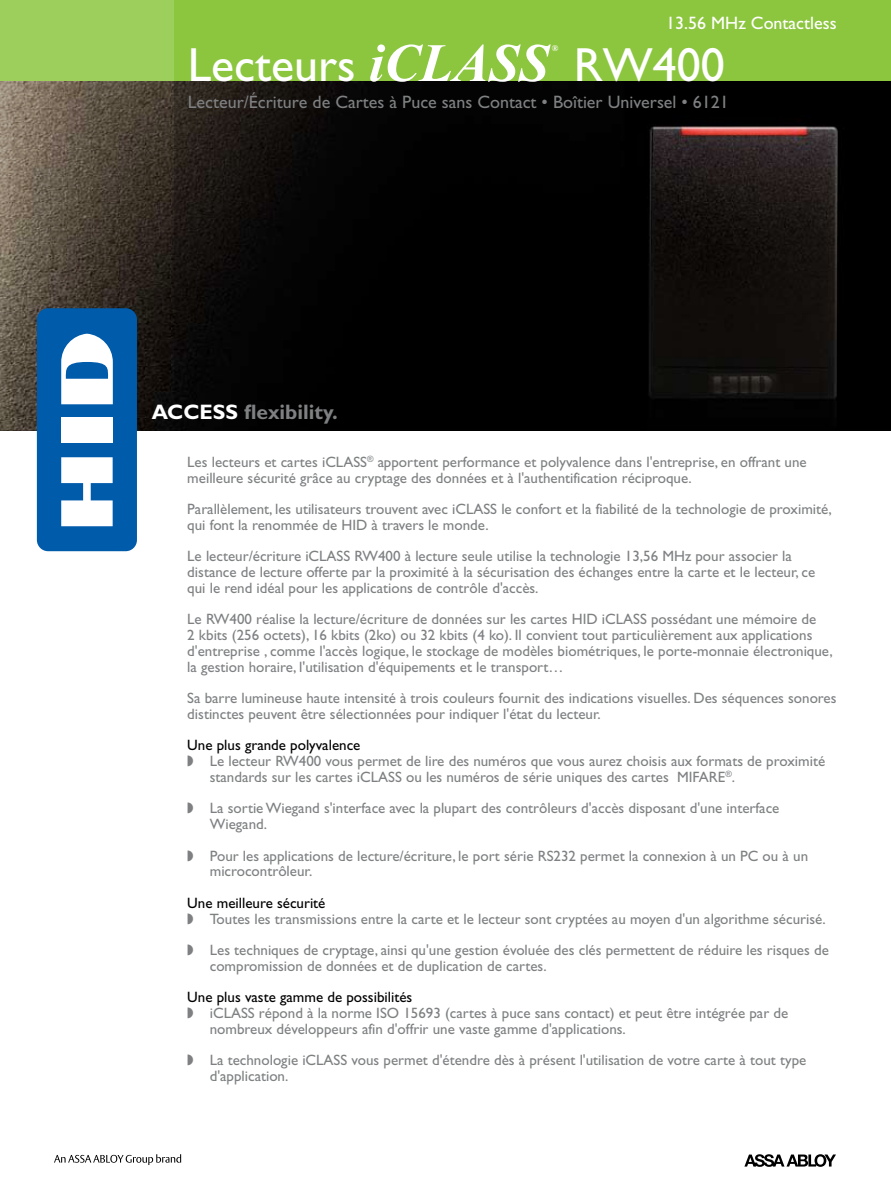
<style>
.page{position:relative;width:891px;height:1188px;background:#fff}
.page>*{position:absolute;margin:0;border:0;box-sizing:border-box;transform-origin:0 0}
.t1{font:48px "Gill Sans";color:#fff}
.t2{font:700 21px "Gill Sans";color:#7e8082}
.t3{font:18px "Gill Sans";color:#7e8082}
.t4{font:18px "Gill Sans";color:#fff}
.t5{font:15px/15.8px "Gill Sans";color:#7e8082}
.t6{font:15px "Gill Sans";color:#000}
.t7{font:italic 700 8.7px "Times New Roman";color:#fff}
.s1{font-family:"Times New Roman";font-weight:700;font-style:italic;font-size:54px}
.s2{color:#fff}
</style>
<div class="page">
<div style="left:0;top:0;width:187px;height:93px;background:#9dcf5c"></div>
<div style="left:175px;top:0;width:716px;height:93px;background:#8cc63f"></div>
<img style="left:174px;top:81px;width:717px;height:349px">
<svg style="left:0;top:81px;width:174px;height:349px;background:#53493d"></svg>
<div style="left:37px;top:308px;width:100px;height:243px;background:#005bab;border-radius:11px"></div>
<div style="left:61px;top:418px;width:52px;height:25px;background:#fff"></div>
<svg style="left:61px;top:457px;width:52px;height:69px"></svg>
<svg style="left:61px;top:334px;width:52px;height:70px"></svg>
<svg style="left:54px;top:1154px;width:127px;height:11px"></svg>
<svg style="left:744px;top:1154px;width:92px;height:13px"></svg>
<h1 class="t1" style="left:188px;top:37px;width:363px">Lecteurs <span class="s1">iCLASS</span></h1>
<p class="t7" style="left:552px;top:43px;width:8px">®</p>
<p class="t4" style="left:666px;top:13px;width:172px">13.56 MHz Contactless</p>
<h1 class="t1" style="left:574px;top:37px;width:153px">RW400</h1>
<p class="t3" style="left:188px;top:92px;width:543px">Lecteur/Écriture de Cartes à Puce sans Contact • Boîtier Universel • 6121</p>
<h2 class="t2" style="left:152px;top:400px;width:188px"><span class="s2">ACCESS</span> flexibility.</h2>
<p class="t5" style="left:187px;top:454px;width:621px">Les lecteurs et cartes iCLASS<sup>®</sup> apportent performance et polyvalence dans l'entreprise, en offrant une meilleure sécurité grâce au cryptage des données et à l'authentification réciproque.</p>
<p class="t5" style="left:187px;top:501px;width:646px">Parallèlement, les utilisateurs trouvent avec iCLASS le confort et la fiabilité de la technologie de proximité, qui font la renommée de HID à travers le monde.</p>
<p class="t5" style="left:187px;top:549px;width:629px">Le lecteur/écriture iCLASS RW400 à lecture seule utilise la technologie 13,56 MHz pour associer la distance de lecture offerte par la proximité à la sécurisation des échanges entre la carte et le lecteur, ce qui le rend idéal pour les applications de contrôle d'accès.</p>
<p class="t5" style="left:187px;top:612px;width:647px">Le RW400 réalise la lecture/écriture de données sur les cartes HID iCLASS possédant une mémoire de<br>2 kbits (256 octets), 16 kbits (2ko) ou 32 kbits (4 ko). Il convient tout particulièrement aux applications d'entreprise , comme l'accès logique, le stockage de modèles biométriques, le porte-monnaie électronique, la gestion horaire, l'utilisation d'équipements et le transport…</p>
<p class="t5" style="left:187px;top:690px;width:651px">Sa barre lumineuse haute intensité à trois couleurs fournit des indications visuelles. Des séquences sonores distinctes peuvent être sélectionnées pour indiquer l'état du lecteur.</p>
<p class="t6" style="left:187px;top:737px;width:175px">Une plus grande polyvalence</p>
<p class="t5" style="left:210px;top:753px;width:617px">Le lecteur RW400 vous permet de lire des numéros que vous aurez choisis aux formats de proximité standards sur les cartes iCLASS ou les numéros de série uniques des cartes MIFARE<sup>®</sup>.</p>
<p class="t5" style="left:210px;top:801px;width:571px">La sortie Wiegand s'interface avec la plupart des contrôleurs d'accès disposant d'une interface<br>Wiegand.</p>
<p class="t5" style="left:210px;top:848px;width:600px">Pour les applications de lecture/écriture, le port série RS232 permet la connexion à un PC ou à un microcontrôleur.</p>
<p class="t6" style="left:187px;top:894px;width:140px">Une meilleure sécurité</p>
<p class="t5" style="left:210px;top:903px;width:621px;line-height:31.5px">Toutes les transmissions entre la carte et le lecteur sont cryptées au moyen d'un algorithme sécurisé.<br>Les techniques de cryptage, ainsi qu'une gestion évoluée des clés permettent de réduire les risques de</p>
<p class="t5" style="left:210px;top:958px;width:338px">compromission de données et de duplication de cartes.</p>
<p class="t6" style="left:187px;top:989px;width:227px">Une plus vaste gamme de possibilités</p>
<p class="t5" style="left:210px;top:1005px;width:580px">iCLASS répond à la norme ISO 15693 (cartes à puce sans contact) et peut être intégrée par de nombreux développeurs afin d'offrir une vaste gamme d'applications.</p>
<p class="t5" style="left:210px;top:1053px;width:598px">La technologie iCLASS vous permet d'étendre dès à présent l'utilisation de votre carte à tout type d'application.</p>
</div>
